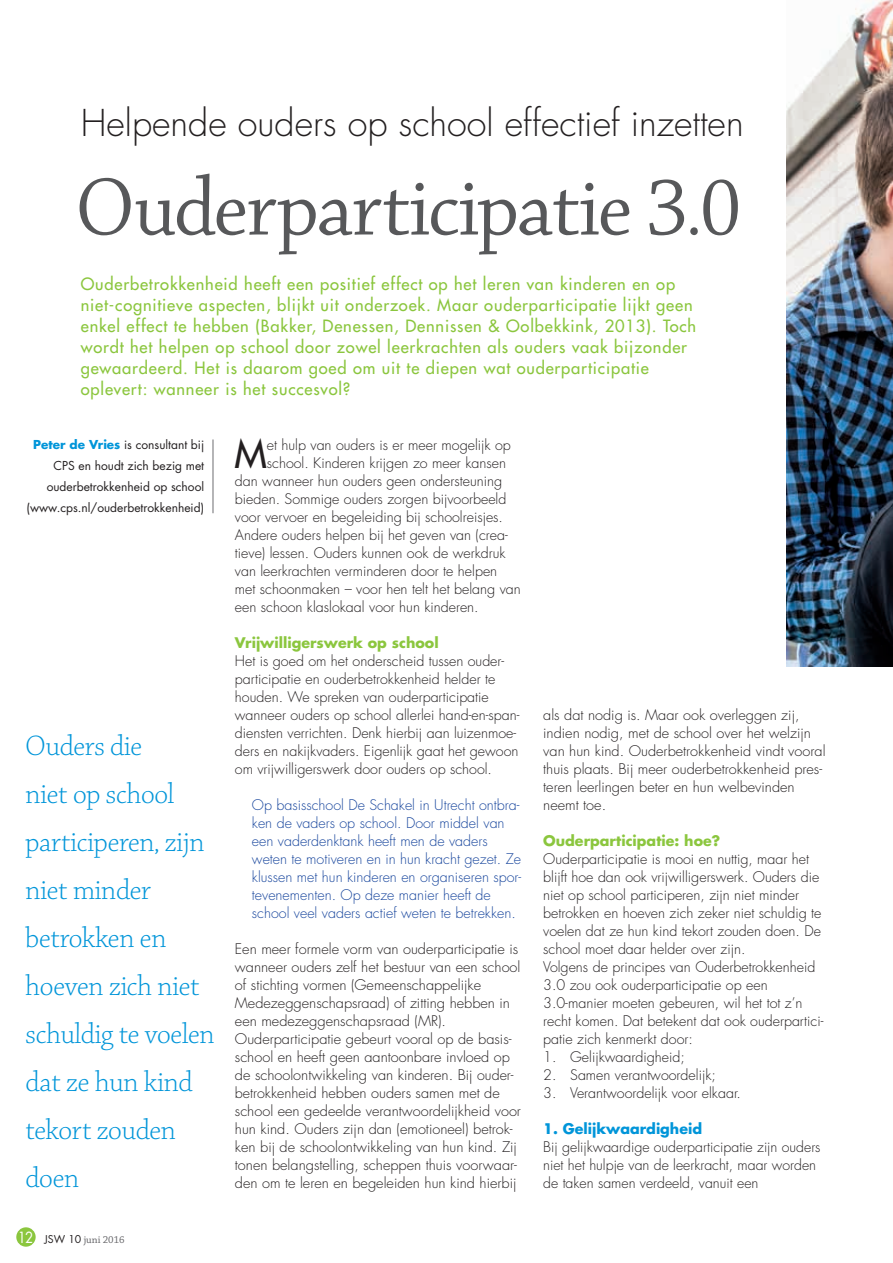
<style>
.page{position:relative;width:893px;height:1263px;background:#fff}
.page>*{position:absolute;margin:0;border:0;box-sizing:border-box;transform-origin:0 0}
.t1{font:87px "Chaparral Pro Disp";letter-spacing:-.005em;color:#57585a}
.t2{font:500 38.1px "Futura Std";color:#231f20}
.t3{font:300 36px "Futura Std";color:#231f20}
.t4{font:30px/48px "Chaparral Pro Light Subh";letter-spacing:-.005em;color:#0095d9}
.t5{font:500 16.5px/21px "Futura Std";letter-spacing:.05em;color:#8bc63e}
.t6{font:300 14.25px/18px "Futura Std";color:#231f20}
.t7{font:300 14.25px/18px "Futura Std";color:#18469d}
.t8{font:700 14.25px "Futura Std";color:#8bc63e}
.t9{font:700 14.25px "Futura Std";color:#0095d9}
.t10{font:12px/21px "Futura Std";color:#231f20;text-align:right}
.t11{font:10.5px "Chaparral Pro";color:#636366}
.s1{font-weight:700;color:#0095d9}
.s2{font-family:"Futura Std";font-size:15px;color:#fff}
.s3{font-family:"Futura Std";color:#231f20}
</style>
<div class="page">
<img style="left:787px;top:0;width:106px;height:666px">
<hr style="left:213px;top:439px;width:1px;height:74px;background:#6c6d70">
<div style="left:16px;top:1227px;width:20px;height:20px;background:#8bc63e;border-radius:50%"></div>
<h3 class="t3" style="left:81px;top:101px;width:664px">Helpende ouders op school effectief inzetten</h3>
<h1 class="t1" style="left:77px;top:163px;width:666px">Ouderparticipatie 3.0</h1>
<p class="t5" style="left:81px;top:274px;width:617px">Ouderbetrokkenheid heeft een positief effect op het leren van kinderen en op niet-cognitieve aspecten, blijkt uit onderzoek. Maar ouderparticipatie lijkt geen enkel effect te hebben (Bakker, Denessen, Dennissen &amp; Oolbekkink, 2013). Toch wordt het helpen op school door zowel leerkrachten als ouders vaak bijzonder gewaardeerd. Het is daarom goed om uit te diepen wat ouderparticipatie oplevert: wanneer is het succesvol?</p>
<p class="t10" style="left:27px;top:435px;width:179px"><span class="s1">Peter de Vries</span> is consultant bij<br>CPS en houdt zich bezig met ouderbetrokkenheid op school (www.cps.nl/ouderbetrokkenheid)</p>
<h2 class="t2" style="left:234px;top:430px;width:34px">M</h2>
<p class="t6" style="left:267px;top:436px;width:245px">et hulp van ouders is er meer mogelijk op</p>
<p class="t6" style="left:267px;top:454px;width:241px">school. Kinderen krijgen zo meer kansen</p>
<p class="t6" style="left:235px;top:472px;width:269px">dan wanneer hun ouders geen ondersteuning</p>
<p class="t6" style="left:235px;top:490px;width:273px">bieden. Sommige ouders zorgen bijvoorbeeld</p>
<p class="t6" style="left:235px;top:508px;width:270px">voor vervoer en begeleiding bij schoolreisjes.</p>
<p class="t6" style="left:235px;top:526px;width:274px">Andere ouders helpen bij het geven van (crea-</p>
<p class="t6" style="left:235px;top:544px;width:272px">tieve) lessen. Ouders kunnen ook de werkdruk</p>
<p class="t6" style="left:235px;top:562px;width:264px">van leerkrachten verminderen door te helpen</p>
<p class="t6" style="left:235px;top:580px;width:287px">met schoonmaken – voor hen telt het belang van</p>
<p class="t6" style="left:235px;top:598px;width:245px">een schoon klaslokaal voor hun kinderen.</p>
<p class="t8" style="left:235px;top:633px;width:205px">Vrijwilligerswerk op school</p>
<p class="t6" style="left:235px;top:652px;width:286px">Het is goed om het onderscheid tussen ouder&shy;participatie en ouderbetrokkenheid helder te houden. We spreken van ouderparticipatie wanneer ouders op school allerlei hand-en-span&shy;diensten verrichten. Denk hierbij aan luizenmoe&shy;ders en nakijkvaders. Eigenlijk gaat het gewoon om vrijwilligerswerk door ouders op school.</p>
<p class="t7" style="left:252px;top:796px;width:271px">Op basisschool De Schakel in Utrecht ontbra&shy;ken de vaders op school. Door middel van een vaderdenktank heeft men de vaders weten te motiveren en in hun kracht gezet. Ze klussen met hun kinderen en organiseren spor&shy;tevenementen. Op deze manier heeft de school veel vaders actief weten te betrekken.</p>
<p class="t6" style="left:235px;top:940px;width:288px">Een meer formele vorm van ouderparticipatie is wanneer ouders zelf het bestuur van een school of stichting vormen (Gemeenschappelijke Medezeggenschapsraad) of zitting hebben in een medezeggenschapsraad (MR).<br>Ouderparticipatie gebeurt vooral op de basis&shy;school en heeft geen aantoonbare invloed op de schoolontwikkeling van kinderen. Bij ouder&shy;betrokkenheid hebben ouders samen met de school een gedeelde verantwoordelijkheid voor hun kind. Ouders zijn dan (emotioneel) betrok&shy;ken bij de schoolontwikkeling van hun kind. Zij tonen belangstelling, scheppen thuis voorwaar&shy;den om te leren en begeleiden hun kind hierbij</p>
<p class="t6" style="left:543px;top:706px;width:284px">als dat nodig is. Maar ook overleggen zij, indien nodig, met de school over het welzijn van hun kind. Ouderbetrokkenheid vindt vooral thuis plaats. Bij meer ouderbetrokkenheid pres&shy;teren leerlingen beter en hun welbevinden neemt toe.</p>
<p class="t8" style="left:543px;top:831px;width:179px">Ouderparticipatie: hoe?</p>
<p class="t6" style="left:543px;top:850px;width:282px">Ouderparticipatie is mooi en nuttig, maar het blijft hoe dan ook vrijwilligerswerk. Ouders die niet op school participeren, zijn niet minder betrokken en hoeven zich zeker niet schuldig te voelen dat ze hun kind tekort zouden doen. De school moet daar helder over zijn.<br>Volgens de principes van Ouderbetrokkenheid 3.0 zou ook ouderparticipatie op een 3.0-manier moeten gebeuren, wil het tot z’n recht komen. Dat betekent dat ook ouderpartici&shy;patie zich kenmerkt door:</p>
<p class="t6" style="left:543px;top:1048px;width:143px">1. Gelijkwaardigheid;</p>
<p class="t6" style="left:543px;top:1066px;width:174px">2. Samen verantwoordelijk;</p>
<p class="t6" style="left:543px;top:1084px;width:199px">3. Verantwoordelijk voor elkaar.</p>
<p class="t9" style="left:543px;top:1119px;width:160px">1. Gelijkwaardigheid</p>
<p class="t6" style="left:543px;top:1138px;width:279px">Bij gelijkwaardige ouderparticipatie zijn ouders niet het hulpje van de leerkracht, maar worden de taken samen verdeeld, vanuit een</p>
<h3 class="t4" style="left:26px;top:723px;width:190px">Ouders die<br>niet op school participeren, zijn niet minder betrokken en hoeven zich niet schuldig te voelen dat ze hun kind tekort zouden doen</h3>
<p class="t11" style="left:18px;top:1234px;width:109px"><span class="s2">12</span> <span class="s3">JSW 10</span> juni 2016</p>
</div>
